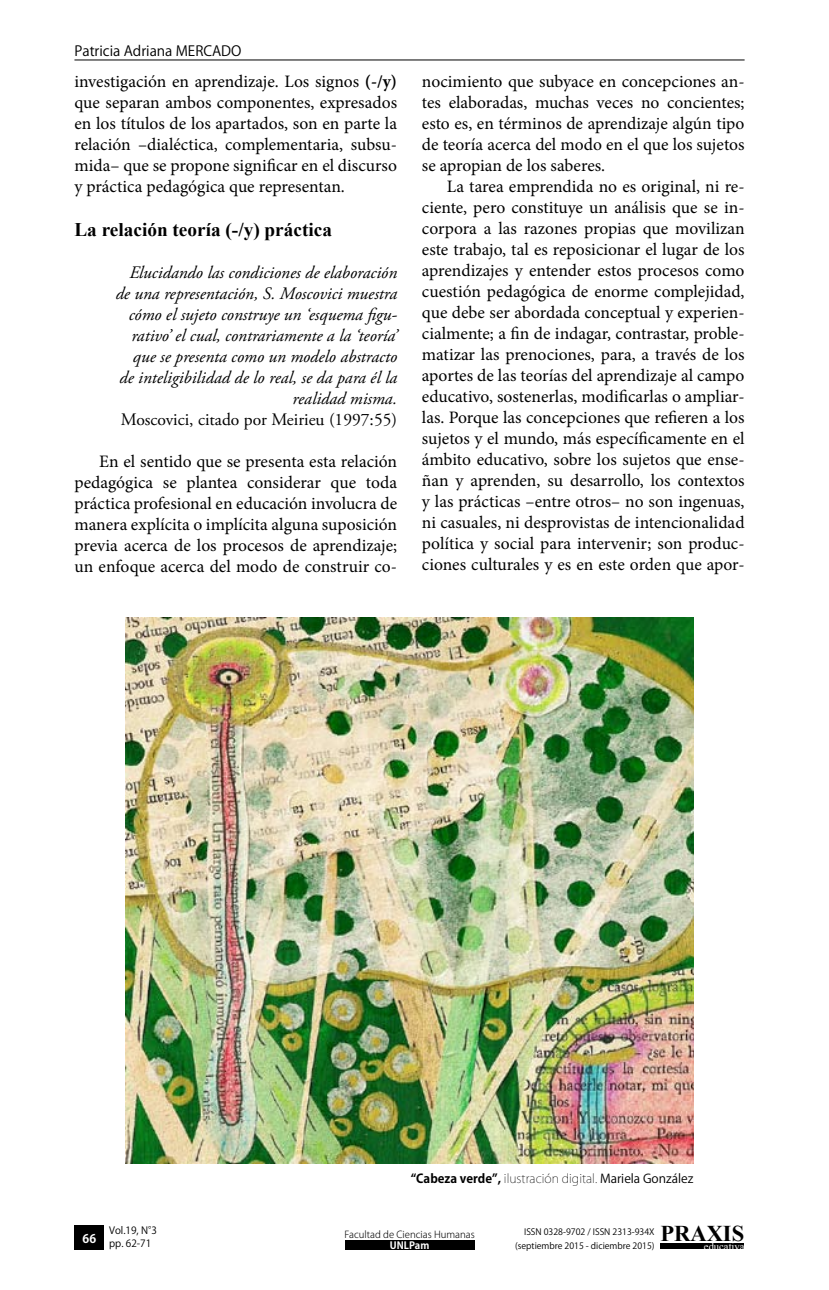
<style>
.page{position:relative;width:829px;height:1290px;background:#fff}
.page>*{position:absolute;margin:0;border:0;box-sizing:border-box;transform-origin:0 0}
.t1{font:700 22.57px "Times New Roman";color:#000}
.t2{font:700 19.25px "Times New Roman";color:#000}
.t3{font:17.5px/21px "Minion Pro";color:#000;text-align:justify}
.t4{font:italic 17.5px/21px "Adobe Garamond Pro";color:#000;text-align:right}
.t5{font:17.5px "Adobe Garamond Pro";color:#000}
.t6{font:14px "Koz Go Std";color:#000}
.t7{font:200 12.25px "Koz Go Std";color:#000}
.t8{font:700 11.9px "Koz Go Std";color:#fff}
.t9{font:10.67px "Times New Roman";color:#fff}
.t10{font:9.97px/13px "Koz Go Pro";color:#000}
.t11{font:700 9.97px "Koz Go Pro";color:#fff}
.t12{font:300 9.62px "Koz Go Pro";color:#000}
.t13{font:8.75px/14px "Koz Go Pro";color:#000;text-align:right}
.s1{font-weight:700}
.s2{font-weight:400}
</style>
<div class="page">
<hr style="left:74px;top:60px;width:670px;height:1px;background:#000">
<div style="left:74px;top:1225px;width:30px;height:25px;background:#000"></div>
<div style="left:660px;top:1243px;width:84px;height:6px;background:#000"></div>
<div style="left:345px;top:1240px;width:129px;height:10px;background:#000"></div>
<img style="left:125px;top:618px;width:568px;height:545px">
<p class="t6" style="left:74px;top:42px;width:167px">Patricia Adriana MERCADO</p>
<p class="t3" style="left:74px;top:71px;width:324px">investigación en aprendizaje. Los signos <span class="s1">(-/y) </span>que separan ambos componentes, expresados en los títulos de los apartados, son en parte la relación –dialéctica, complementaria, subsu&shy;mida– que se propone significar en el discurso y práctica pedagógica que representan.</p>
<p class="t2" style="left:74px;top:216px;width:259px">La relación teoría (-/y) práctica</p>
<p class="t4" style="left:116px;top:263px;width:283px">Elucidando las condiciones de elaboración de una representación, S. Moscovici muestra cómo el sujeto construye un ‘esquema figu&shy;rativo’ el cual, contrariamente a la ‘teoría’ que se presenta como un modelo abstracto de inteligibilidad de lo real, se da para él la realidad misma.</p>
<p class="t5" style="left:121px;top:409px;width:278px">Moscovici, citado por Meirieu (1997:55)</p>
<p class="t3" style="left:74px;top:451px;width:324px;text-indent:25px">En el sentido que se presenta esta relación pedagógica se plantea considerar que toda práctica profesional en educación involucra de manera explícita o implícita alguna suposición previa acerca de los procesos de aprendizaje; un enfoque acerca del modo de construir co-</p>
<p class="t3" style="left:422px;top:71px;width:324px">nocimiento que subyace en concepciones an&shy;tes elaboradas, muchas veces no concientes; esto es, en términos de aprendizaje algún tipo de teoría acerca del modo en el que los sujetos se apropian de los saberes.</p>
<p class="t3" style="left:422px;top:176px;width:324px;text-indent:25px">La tarea emprendida no es original, ni re&shy;ciente, pero constituye un análisis que se in&shy;corpora a las razones propias que movilizan este trabajo, tal es reposicionar el lugar de los aprendizajes y entender estos procesos como cuestión pedagógica de enorme complejidad, que debe ser abordada conceptual y experien&shy;cialmente; a fin de indagar, contrastar, proble&shy;matizar las prenociones, para, a través de los aportes de las teorías del aprendizaje al campo educativo, sostenerlas, modificarlas o ampliar&shy;las. Porque las concepciones que refieren a los sujetos y el mundo, más específicamente en el ámbito educativo, sobre los sujetos que ense&shy;ñan y aprenden, su desarrollo, los contextos y las prácticas –entre otros– no son ingenuas, ni casuales, ni desprovistas de intencionalidad política y social para intervenir; son produc&shy;ciones culturales y es en este orden que apor-</p>
<p class="t7" style="left:410px;top:1171px;width:284px"><span class="s1">“Cabeza verde”,</span> ilustración digital. <span class="s2">Mariela González</span></p>
<p class="t8" style="left:82px;top:1230px;width:15px">66</p>
<p class="t1" style="left:660px;top:1218px;width:85px">PRAXIS</p>
<p class="t10" style="left:109px;top:1224px;width:50px">Vol.19, N°3 pp. 62-71</p>
<p class="t13" style="left:515px;top:1225px;width:141px">ISSN 0328-9702 / ISSN 2313-934X (septiembre 2015 - diciembre 2015)</p>
<p class="t12" style="left:344px;top:1228px;width:132px">Facultad de Ciencias Humanas</p>
<p class="t11" style="left:390px;top:1239px;width:41px">UNLPam</p>
<p class="t9" style="left:703px;top:1239px;width:42px">educativa</p>
</div>
